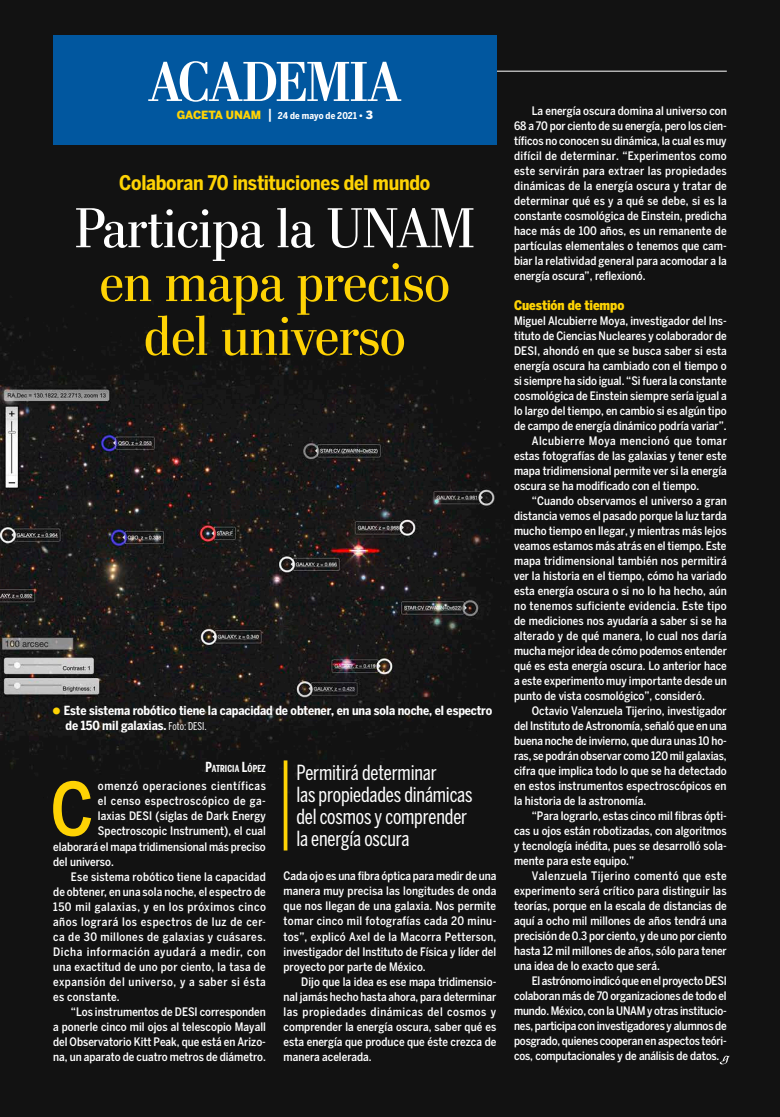
<style>
.page{position:relative;width:780px;height:1117px;background:#fff}
.page>*{position:absolute;margin:0;border:0;box-sizing:border-box;transform-origin:0 0}
._3_1_Tex_Cal_Cap4{font:500 72.38px "Benton Sans Cond";color:#fed304}
._1_0_Cabeza_Principa{font:56.25px/53.8px "Stilson";color:#fed304;text-align:center}
.t1{font:700 56.25px "Stilson";color:#fff}
._2_0_Sumario{font:20.62px/21.9px "Benton Sans Comp";letter-spacing:-.01em;color:#fff}
._0_0_Balazo{font:700 20px "Benton Sans Cond";letter-spacing:-.015em;color:#fed304}
._3_0_Descanso_Cal{font:900 13.12px "Benton Sans Cond";letter-spacing:-.005em;color:#fed304}
._5_0_Pie_de_foto_-_c{font:700 12.5px/15px "Benton Sans Cond";letter-spacing:-.01em;color:#fff}
._3_1_Tex_Cal{font:500 11.62px/15px "Benton Sans Cond";color:#fff;text-align:justify}
._3_1_Tex_Cal_Cap4-2{font:500 11.62px "Benton Sans Cond";letter-spacing:.01em;color:#fff}
._3_1_Tex_Cal_Cap4-3{font:500 11.62px "Benton Sans Cond";letter-spacing:.045em;color:#fff}
._3_1_Tex_Cal_Cap4-4{font:500 11.62px "Benton Sans Cond";letter-spacing:.035em;color:#fff}
._4_0_Crédito_de_foto{font:10.62px "Benton Sans Comp";color:#fff}
._4_0_Crédito_nota{font:700 9.62px "Benton Sans Comp";letter-spacing:.01em;color:#fff}
.t2{font:700 9.38px "Benton Sans Cond";letter-spacing:.01em;color:#fff}
.s1{font-family:"Benton Sans";font-weight:900;font-size:11.25px;color:#fed304}
.s2{font-family:"Benton Sans";font-weight:500;font-size:13.75px}
.s3{font-family:"Benton Sans";font-weight:900}
.s4{font-family:"Benton Sans";font-weight:900;font-size:11.25px}
.s5{color:#fff}
.s6{font-size:13.75px}
</style>
<div class="page">
<img style="left:1px;top:1px;width:778px;height:1115px">
<hr style="left:284px;top:760px;width:3px;height:90px;background:#fed304">
<svg style="left:719px;top:1055px;width:10px;height:9px"></svg>
<hr style="left:53px;top:71px;width:673px;height:1px;background:#fff">
<div style="left:53px;top:35px;width:443px;height:110px;background:#01579f"></div>
<svg style="left:53px;top:706px;width:7px;height:7px"></svg>
<h2 class="t1" style="left:149px;top:48px;width:253px">ACADEMIA</h2>
<p class="t2" style="left:177px;top:110px;width:198px"><span class="s1">GACETA UNAM</span> <span class="s2">|</span> 24 de mayo de 2021 <span class="s3">•</span> <span class="s4">3</span></p>
<p class="_0_0_Balazo" style="left:119px;top:171px;width:312px">Colaboran 70 instituciones del mundo</p>
<p class="_1_0_Cabeza_Principa" style="left:75px;top:201px;width:401px"><span class="s5">Participa la UNAM </span>en mapa preciso del universo</p>
<p class="_5_0_Pie_de_foto_-_c" style="left:64px;top:703px;width:430px">Este sistema robótico tiene la capacidad de obtener, en una sola noche, el espectro de 150 mil galaxias.</p>
<p class="_4_0_Crédito_de_foto" style="left:168px;top:720px;width:40px">Foto: DESI.</p>
<p class="_4_0_Crédito_nota" style="left:206px;top:763px;width:62px"><span class="s6">P</span>ATRICIA <span class="s6">L</span>ÓPEZ</p>
<p class="_3_1_Tex_Cal_Cap4" style="left:50px;top:766px;width:45px">C</p>
<p class="_3_1_Tex_Cal_Cap4-3" style="left:98px;top:779px;width:170px">omenzó operaciones científicas</p>
<p class="_3_1_Tex_Cal_Cap4-4" style="left:98px;top:794px;width:169px">el censo espectroscópico de ga-</p>
<p class="_3_1_Tex_Cal_Cap4-2" style="left:98px;top:809px;width:170px">laxias DESI (siglas de Dark Energy</p>
<p class="_3_1_Tex_Cal_Cap4-2" style="left:98px;top:824px;width:169px">Spectroscopic Instrument), el cual</p>
<p class="_3_1_Tex_Cal_Cap4-2" style="left:53px;top:839px;width:214px">elaborará el mapa tridimensional más preciso</p>
<p class="_3_1_Tex_Cal_Cap4-2" style="left:53px;top:854px;width:62px">del universo.</p>
<p class="_3_1_Tex_Cal" style="left:53px;top:868px;width:214px;text-indent:18px">Ese sistema robótico tiene la capacidad de obtener, en una sola noche, el espectro de 150 mil galaxias, y en los próximos cinco años logrará los espectros de luz de cer&shy;ca de 30 millones de galaxias y cuásares.<br>Dicha información ayudará a medir, con una exactitud de uno por ciento, la tasa de expansión del universo, y a saber si ésta es constante.</p>
<p class="_3_1_Tex_Cal" style="left:53px;top:1003px;width:214px;text-indent:18px">“Los instrumentos de DESI corresponden a ponerle cinco mil ojos al telescopio Mayall del Observatorio Kitt Peak, que está en Arizo&shy;na, un aparato de cuatro metros de diámetro.</p>
<p class="_2_0_Sumario" style="left:296px;top:761px;width:178px">Permitirá determinar<br>las propiedades dinámicas del cosmos y comprender la energía oscura</p>
<p class="_3_1_Tex_Cal" style="left:283px;top:868px;width:214px">Cada ojo es una fibra óptica para medir de una manera muy precisa las longitudes de onda que nos llegan de una galaxia. Nos permite tomar cinco mil fotografías cada 20 minu&shy;tos”, explicó Axel de la Macorra Petterson, investigador del Instituto de Física y líder del proyecto por parte de México.</p>
<p class="_3_1_Tex_Cal" style="left:283px;top:973px;width:214px;text-indent:18px">Dijo que la idea es ese mapa tridimensio&shy;nal jamás hecho hasta ahora, para determinar las propiedades dinámicas del cosmos y comprender la energía oscura, saber qué es esta energía que produce que éste crezca de manera acelerada.</p>
<p class="_3_1_Tex_Cal" style="left:514px;top:103px;width:214px;text-indent:18px">La energía oscura domina al universo con 68 a 70 por ciento de su energía, pero los cien&shy;tíficos no conocen su dinámica, la cual es muy difícil de determinar. “Experimentos como este servirán para extraer las propiedades dinámicas de la energía oscura y tratar de determinar qué es y a qué se debe, si es la constante cosmológica de Einstein, predicha hace más de 100 años, es un remanente de partículas elementales o tenemos que cam&shy;biar la relatividad general para acomodar a la energía oscura”, reflexionó.</p>
<p class="_3_0_Descanso_Cal" style="left:514px;top:297px;width:112px">Cuestión de tiempo</p>
<p class="_3_1_Tex_Cal" style="left:514px;top:313px;width:214px">Miguel Alcubierre Moya, investigador del Ins&shy;tituto de Ciencias Nucleares y colaborador de DESI, ahondó en que se busca saber si esta energía oscura ha cambiado con el tiempo o si siempre ha sido igual. “Si fuera la constante cosmológica de Einstein siempre sería igual a lo largo del tiempo, en cambio si es algún tipo de campo de energía dinámico podría variar”.</p>
<p class="_3_1_Tex_Cal" style="left:514px;top:433px;width:214px;text-indent:18px">Alcubierre Moya mencionó que tomar estas fotografías de las galaxias y tener este mapa tridimensional permite ver si la energía oscura se ha modificado con el tiempo.</p>
<p class="_3_1_Tex_Cal" style="left:514px;top:493px;width:214px;text-indent:18px">“Cuando observamos el universo a gran distancia vemos el pasado porque la luz tarda mucho tiempo en llegar, y mientras más lejos veamos estamos más atrás en el tiempo. Este mapa tridimensional también nos permitirá ver la historia en el tiempo, cómo ha variado esta energía oscura o si no lo ha hecho, aún no tenemos suficiente evidencia. Este tipo de mediciones nos ayudaría a saber si se ha alterado y de qué manera, lo cual nos daría mucha mejor idea de cómo podemos entender qué es esta energía oscura. Lo anterior hace a este experimento muy importante desde un punto de vista cosmológico”, consideró.</p>
<p class="_3_1_Tex_Cal" style="left:514px;top:703px;width:214px;text-indent:18px">Octavio Valenzuela Tijerino, investigador del Instituto de Astronomía, señaló que en una buena noche de invierno, que dura unas 10 ho&shy;ras, se podrán observar como 120 mil galaxias, cifra que implica todo lo que se ha detectado en estos instrumentos espectroscópicos en la historia de la astronomía.</p>
<p class="_3_1_Tex_Cal" style="left:514px;top:808px;width:214px;text-indent:18px">“Para lograrlo, estas cinco mil fibras ópti&shy;cas u ojos están robotizadas, con algoritmos y tecnología inédita, pues se desarrolló sola&shy;mente para este equipo.”</p>
<p class="_3_1_Tex_Cal" style="left:514px;top:868px;width:214px;text-indent:18px">Valenzuela Tijerino comentó que este experimento será crítico para distinguir las teorías, porque en la escala de distancias de aquí a ocho mil millones de años tendrá una precisión de 0.3 por ciento, y de uno por ciento hasta 12 mil millones de años, sólo para tener una idea de lo exacto que será.</p>
<p class="_3_1_Tex_Cal" style="left:514px;top:973px;width:214px;text-indent:18px">El astrónomo indicó que en el proyecto DESI colaboran más de 70 organizaciones de todo el mundo. México, con la UNAM y otras institucio&shy;nes, participa con investigadores y alumnos de posgrado, quienes cooperan en aspectos teóri&shy;cos, computacionales y de análisis de datos.</p>
</div>
